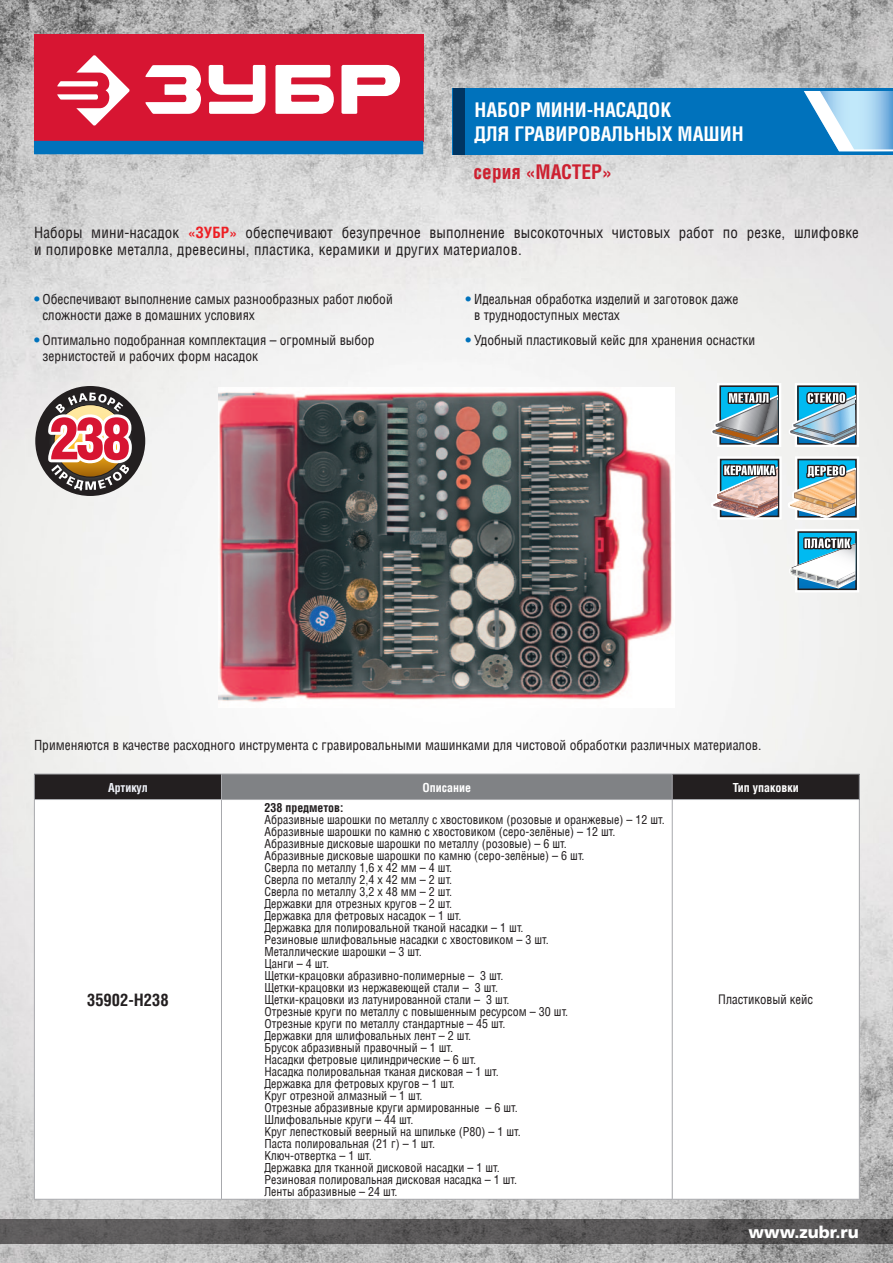
<style>
.page{position:relative;width:893px;height:1263px;background:#fff}
.page>*{position:absolute;margin:0;border:0;box-sizing:border-box;transform-origin:0 0}
.t1{font:900 58.5px "Helios Cond";color:#d71532}
.Zagolovok_13{font:700 19.5px "AG Letterica Condensed";color:#fff}
.Zagolovok_14{font:700 19.5px "AG Letterica Condensed";color:#cd2030}
.SAYT{font:700 16.5px "AG Foreigner";color:#fff}
.Tabl_artikul{font:700 16.5px "AG Letterica Condensed";color:#231f20}
.Tekst{font:15px/16.5px "AG Letterica Condensed";letter-spacing:.01em;color:#231f20}
.Tekst__boolit{font:13.5px/16.2px "AG Letterica Condensed";color:#231f20}
.Предназначено{font:13.5px "AG Letterica Condensed";color:#231f20}
.Tabl_tekst{font:12.75px "AG Letterica Condensed";color:#231f20}
.Tabl_tekst-2{font:12px "AG Letterica Condensed";color:#231f20}
.Tabl_shapka{font:700 12px "AG Letterica Condensed";color:#fff}
.Tabl_tekst-3{font:700 12px "AG Letterica Condensed";color:#231f20}
.Tabl_shapka-2{font:700 12px "AG Letterica Condensed";letter-spacing:-.01em;color:#eff2f9}
.s1{font-weight:700;color:#ee1d23}
.s2{font-weight:700;color:#0072bc}
</style>
<div class="page">
<img style="left:0;top:0;width:893px;height:1263px">
<div style="left:34px;top:34px;width:389px;height:108px;background:#d71532"></div>
<svg style="left:57px;top:55px;width:73px;height:71px"></svg>
<svg style="left:145px;top:65px;width:255px;height:49px"></svg>
<div style="left:34px;top:141px;width:389px;height:13px;background:#0072bc"></div>
<div style="left:453px;top:88px;width:440px;height:66px;background:#0072bc"></div>
<div style="left:453px;top:88px;width:11px;height:66px;background:#003562"></div>
<svg style="left:804px;top:91px;width:89px;height:60px"></svg>
<svg style="left:0;top:1219px;width:893px;height:25px;background:#595758"></svg>
<div style="left:34px;top:774px;width:187px;height:25px;background:#231f20"></div>
<div style="left:221px;top:774px;width:451px;height:25px;background:#808285"></div>
<div style="left:672px;top:774px;width:187px;height:25px;background:#231f20"></div>
<svg style="left:35px;top:800px;width:824px;height:399px"></svg>
<div style="left:221px;top:799px;width:451px;height:400px;background:#fff"></div>
<hr style="left:34px;top:774px;width:187px;height:1px;background:#a8a9ad">
<svg style="left:34px;top:774px;width:1px;height:25px"></svg>
<hr style="left:221px;top:774px;width:451px;height:1px;background:#a8a9ad">
<svg style="left:221px;top:775px;width:1px;height:24px"></svg>
<hr style="left:672px;top:774px;width:188px;height:1px;background:#a8a9ad">
<svg style="left:672px;top:774px;width:1px;height:25px"></svg>
<svg style="left:859px;top:774px;width:1px;height:25px"></svg>
<hr style="left:34px;top:799px;width:187px;height:1px;background:#a8a9ad">
<hr style="left:34px;top:800px;width:1px;height:399px;background:#a8a9ad">
<hr style="left:221px;top:799px;width:451px;height:1px;background:#a8a9ad">
<hr style="left:221px;top:800px;width:1px;height:399px;background:#a8a9ad">
<hr style="left:672px;top:799px;width:188px;height:1px;background:#a8a9ad">
<hr style="left:672px;top:800px;width:1px;height:399px;background:#a8a9ad">
<hr style="left:859px;top:800px;width:1px;height:399px;background:#a8a9ad">
<hr style="left:34px;top:1199px;width:187px;height:1px;background:#a8a9ad">
<hr style="left:221px;top:1199px;width:451px;height:1px;background:#a8a9ad">
<hr style="left:672px;top:1199px;width:188px;height:1px;background:#a8a9ad">
<div style="left:797px;top:385px;width:60px;height:60px;border:2px solid #231f20"></div>
<svg style="left:786px;top:363px;width:69px;height:86px;background:#a3c5d2"></svg>
<div style="left:717px;top:456px;width:65px;height:64px;border:6px solid #fff"></div>
<svg style="left:708px;top:361px;width:70px;height:160px"></svg>
<div style="left:795px;top:456px;width:64px;height:64px;border:6px solid #fff"></div>
<div style="left:797px;top:459px;width:60px;height:59px;border:2px solid #231f20"></div>
<div style="left:795px;top:529px;width:64px;height:63px;border:6px solid #fff"></div>
<div style="left:797px;top:531px;width:60px;height:59px;border:2px solid #231f20"></div>
<svg style="left:787px;top:462px;width:69px;height:126px"></svg>
<svg style="left:35px;top:386px;width:110px;height:110px"></svg>
<svg style="left:44px;top:392px;width:92px;height:99px"></svg>
<img style="left:219px;top:387px;width:455px;height:320px">
<p class="Zagolovok_13" style="left:475px;top:99px;width:198px">НАБОР МИНИ-НАСАДОК</p>
<p class="Zagolovok_13" style="left:475px;top:122px;width:271px">ДЛЯ ГРАВИРОВАЛЬНЫХ МАШИН</p>
<p class="Zagolovok_14" style="left:474px;top:160px;width:140px">серия «МАСТЕР»</p>
<p class="Tekst" style="left:34px;top:225px;width:826px">Наборы мини-насадок <span class="s1">«ЗУБР»</span> обеспечивают безупречное выполнение высокоточных чистовых работ по резке, шлифовке и полировке металла, древесины, пластика, керамики и других материалов.</p>
<p class="Tekst__boolit" style="left:43px;top:290px;width:352px;text-indent:-9px"><span class="s2">•</span> Обеспечивают выполнение самых разнообразных работ любой сложности даже в домашних условиях</p>
<p class="Tekst__boolit" style="left:43px;top:331px;width:334px;text-indent:-9px"><span class="s2">•</span> Оптимально подобранная комплектация – огромный выбор зернистостей и рабочих форм насадок</p>
<p class="Tekst__boolit" style="left:474px;top:290px;width:266px;text-indent:-9px"><span class="s2">•</span> Идеальная обработка изделий и заготовок даже в труднодоступных местах</p>
<p class="Tekst__boolit" style="left:466px;top:331px;width:291px"><span class="s2">•</span> Удобный пластиковый кейс для хранения оснастки</p>
<p class="t1" style="left:49px;top:405px;width:84px">238</p>
<p class="Предназначено" style="left:34px;top:737px;width:729px">Применяются в качестве расходного инструмента с гравировальными машинками для чистовой обработки различных материалов.</p>
<p class="Tabl_shapka-2" style="left:108px;top:780px;width:41px">Артикул</p>
<p class="Tabl_shapka" style="left:423px;top:780px;width:50px">Описание</p>
<p class="Tabl_shapka" style="left:733px;top:780px;width:67px">Тип упаковки</p>
<p class="Tabl_artikul" style="left:87px;top:990px;width:83px">35902-H238</p>
<p class="Tabl_tekst-3" style="left:264px;top:800px;width:81px">238 предметов:</p>
<p class="Tabl_tekst-2" style="left:264px;top:813px;width:402px">Абразивные шарошки по металлу с хвостовиком (розовые и оранжевые) – 12 шт.</p>
<p class="Tabl_tekst-2" style="left:264px;top:825px;width:352px">Абразивные шарошки по камню с хвостовиком (серо-зелёные) – 12 шт.</p>
<p class="Tabl_tekst-2" style="left:264px;top:837px;width:304px">Абразивные дисковые шарошки по металлу (розовые) – 6 шт.</p>
<p class="Tabl_tekst-2" style="left:264px;top:849px;width:322px">Абразивные дисковые шарошки по камню (серо-зелёные) – 6 шт.</p>
<p class="Tabl_tekst-2" style="left:264px;top:861px;width:189px">Сверла по металлу 1,6 х 42 мм – 4 шт.</p>
<p class="Tabl_tekst-2" style="left:264px;top:873px;width:189px">Сверла по металлу 2,4 х 42 мм – 2 шт.</p>
<p class="Tabl_tekst-2" style="left:264px;top:885px;width:189px">Сверла по металлу 3,2 х 48 мм – 2 шт.</p>
<p class="Tabl_tekst-2" style="left:264px;top:897px;width:189px">Державки для отрезных кругов – 2 шт.</p>
<p class="Tabl_tekst-2" style="left:264px;top:909px;width:199px">Державка для фетровых насадок – 1 шт.</p>
<p class="Tabl_tekst-2" style="left:264px;top:921px;width:261px">Державка для полировальной тканой насадки – 1 шт.</p>
<p class="Tabl_tekst-2" style="left:264px;top:933px;width:286px">Резиновые шлифовальные насадки с хвостовиком – 3 шт.</p>
<p class="Tabl_tekst-2" style="left:264px;top:945px;width:159px">Металлические шарошки – 3 шт.</p>
<p class="Tabl_tekst-2" style="left:264px;top:957px;width:66px">Цанги – 4 шт.</p>
<p class="Tabl_tekst-2" style="left:264px;top:969px;width:241px">Щетки-крацовки абразивно-полимерные – 3 шт.</p>
<p class="Tabl_tekst-2" style="left:264px;top:981px;width:235px">Щетки-крацовки из нержавеющей стали – 3 шт.</p>
<p class="Tabl_tekst-2" style="left:264px;top:993px;width:247px">Щетки-крацовки из латунированной стали – 3 шт.</p>
<p class="Tabl_tekst-2" style="left:264px;top:1005px;width:305px">Отрезные круги по металлу с повышенным ресурсом – 30 шт.</p>
<p class="Tabl_tekst-2" style="left:264px;top:1017px;width:242px">Отрезные круги по металлу стандартные – 45 шт.</p>
<p class="Tabl_tekst-2" style="left:264px;top:1029px;width:208px">Державки для шлифовальных лент – 2 шт.</p>
<p class="Tabl_tekst-2" style="left:264px;top:1041px;width:190px">Брусок абразивный правочный – 1 шт.</p>
<p class="Tabl_tekst-2" style="left:264px;top:1053px;width:213px">Насадки фетровые цилиндрические – 6 шт.</p>
<p class="Tabl_tekst-2" style="left:264px;top:1065px;width:236px">Насадка полировальная тканая дисковая – 1 шт.</p>
<p class="Tabl_tekst-2" style="left:264px;top:1077px;width:192px">Державка для фетровых кругов – 1 шт.</p>
<p class="Tabl_tekst-2" style="left:264px;top:1089px;width:160px">Круг отрезной алмазный – 1 шт.</p>
<p class="Tabl_tekst-2" style="left:264px;top:1101px;width:255px">Отрезные абразивные круги армированные – 6 шт.</p>
<p class="Tabl_tekst-2" style="left:264px;top:1113px;width:151px">Шлифовальные круги – 44 шт.</p>
<p class="Tabl_tekst-2" style="left:264px;top:1125px;width:258px">Круг лепестковый веерный на шпильке (Р80) – 1 шт.</p>
<p class="Tabl_tekst-2" style="left:264px;top:1137px;width:172px">Паста полировальная (21 г) – 1 шт.</p>
<p class="Tabl_tekst-2" style="left:264px;top:1149px;width:109px">Ключ-отвертка – 1 шт.</p>
<p class="Tabl_tekst-2" style="left:264px;top:1161px;width:237px">Державка для тканной дисковой насадки – 1 шт.</p>
<p class="Tabl_tekst-2" style="left:264px;top:1173px;width:254px">Резиновая полировальная дисковая насадка – 1 шт.</p>
<p class="Tabl_tekst-2" style="left:264px;top:1185px;width:135px">Ленты абразивные – 24 шт.</p>
<p class="Tabl_tekst" style="left:718px;top:992px;width:96px">Пластиковый кейс</p>
<p class="SAYT" style="left:749px;top:1223px;width:112px">www.zubr.ru</p>
</div>
